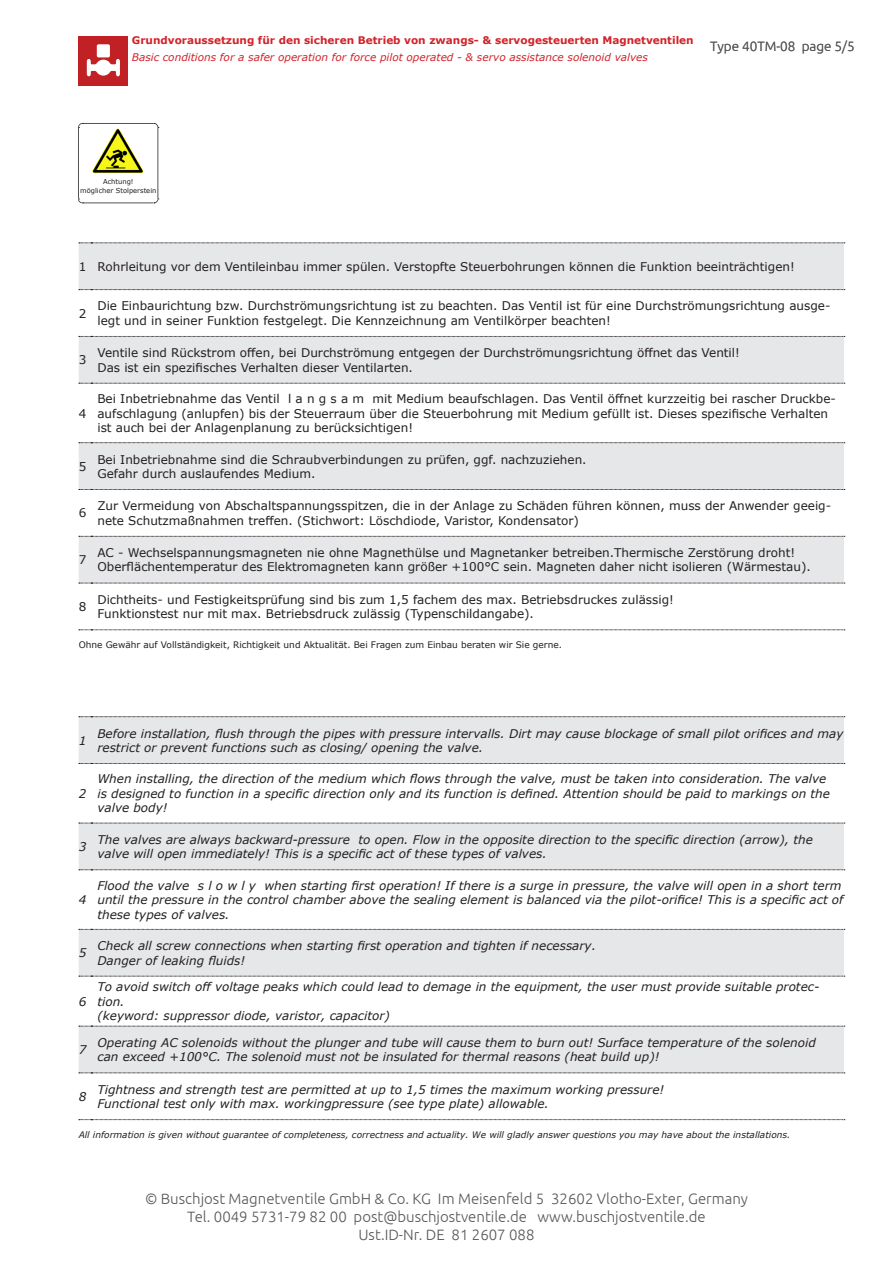
<style>
.page{position:relative;width:893px;height:1263px;background:#fff}
.page>*{position:absolute;margin:0;border:0;box-sizing:border-box;transform-origin:0 0}
.t1{font:300 15px/18px "Ubuntu";color:#57585a;text-align:center}
.t2{font:300 13.5px "Ubuntu";color:#57585a}
.t3{font:italic 12px/14.4px "Verdana";color:#231f20}
.t4{font:12px/14.4px "Verdana";color:#231f20}
.t5{font:italic 10.5px "Verdana";color:#d1232a}
.t6{font:700 10.5px "Verdana";color:#d1232a}
.t7{font:italic 9px "Verdana";color:#231f20}
.t8{font:9px "Verdana";color:#231f20}
.t9{font:6.75px/9px "Verdana";color:#231f20;text-align:center}
</style>
<div class="page">
<svg style="left:79px;top:244px;width:765px;height:339px;fill:#e6e7e9"></svg>
<svg style="left:79px;top:243px;width:766px;height:1px"></svg>
<svg style="left:79px;top:289px;width:766px;height:1px"></svg>
<svg style="left:79px;top:336px;width:766px;height:1px"></svg>
<svg style="left:79px;top:383px;width:766px;height:1px"></svg>
<svg style="left:79px;top:442px;width:766px;height:1px"></svg>
<svg style="left:79px;top:489px;width:766px;height:1px"></svg>
<svg style="left:79px;top:536px;width:766px;height:1px"></svg>
<svg style="left:79px;top:583px;width:766px;height:1px"></svg>
<svg style="left:79px;top:630px;width:766px;height:1px"></svg>
<svg style="left:79px;top:717px;width:765px;height:356px;fill:#e6e7e9"></svg>
<svg style="left:79px;top:716px;width:766px;height:1px"></svg>
<svg style="left:79px;top:763px;width:766px;height:1px"></svg>
<svg style="left:79px;top:823px;width:766px;height:1px"></svg>
<svg style="left:79px;top:869px;width:766px;height:1px"></svg>
<svg style="left:79px;top:929px;width:766px;height:1px"></svg>
<svg style="left:79px;top:976px;width:766px;height:1px"></svg>
<svg style="left:79px;top:1026px;width:766px;height:1px"></svg>
<svg style="left:79px;top:1073px;width:766px;height:1px"></svg>
<svg style="left:79px;top:1119px;width:766px;height:1px"></svg>
<svg style="left:78px;top:123px;width:81px;height:81px"></svg>
<div style="left:79px;top:36px;width:49px;height:50px;background:#c12025"></div>
<div style="left:97px;top:44px;width:13px;height:13px;background:#fff;border-radius:2px"></div>
<svg style="left:87px;top:59px;width:33px;height:17px"></svg>
<p class="t6" style="left:132px;top:33px;width:563px">Grundvoraussetzung für den sicheren Betrieb von zwangs- &amp; servogesteuerten Magnetventilen</p>
<p class="t5" style="left:132px;top:50px;width:518px">Basic conditions for a safer operation for force pilot operated - &amp; servo assistance solenoid valves</p>
<p class="t2" style="left:710px;top:38px;width:146px">Type 40TM-08 page 5/5</p>
<p class="t9" style="left:80px;top:177px;width:78px">Achtung!<br>möglicher Stolperstein</p>
<p class="t4" style="left:79px;top:259px;width:718px">1 Rohrleitung vor dem Ventileinbau immer spülen. Verstopfte Steuerbohrungen können die Funktion beeinträchtigen!</p>
<p class="t4" style="left:79px;top:306px;width:9px">2</p>
<p class="t4" style="left:97px;top:299px;width:735px">Die Einbaurichtung bzw. Durchströmungsrichtung ist zu beachten. Das Ventil ist für eine Durchströmungsrichtung ausge&shy;legt und in seiner Funktion festgelegt. Die Kennzeichnung am Ventilkörper beachten!</p>
<p class="t4" style="left:79px;top:353px;width:9px">3</p>
<p class="t4" style="left:97px;top:345px;width:644px">Ventile sind Rückstrom offen, bei Durchströmung entgegen der Durchströmungsrichtung öffnet das Ventil!<br>Das ist ein spezifisches Verhalten dieser Ventilarten.</p>
<p class="t4" style="left:79px;top:406px;width:9px">4</p>
<p class="t4" style="left:97px;top:391px;width:740px">Bei Inbetriebnahme das Ventil l a n g s a m mit Medium beaufschlagen. Das Ventil öffnet kurzzeitig bei rascher Druckbe&shy;aufschlagung (anlupfen) bis der Steuerraum über die Steuerbohrung mit Medium gefüllt ist. Dieses spezifische Verhalten ist auch bei der Anlagenplanung zu berücksichtigen!</p>
<p class="t4" style="left:79px;top:459px;width:9px">5</p>
<p class="t4" style="left:97px;top:452px;width:491px">Bei Inbetriebnahme sind die Schraubverbindungen zu prüfen, ggf. nachzuziehen.<br>Gefahr durch auslaufendes Medium.</p>
<p class="t4" style="left:79px;top:506px;width:9px">6</p>
<p class="t4" style="left:97px;top:499px;width:735px">Zur Vermeidung von Abschaltspannungsspitzen, die in der Anlage zu Schäden führen können, muss der Anwender geeig&shy;nete Schutzmaßnahmen treffen. (Stichwort: Löschdiode, Varistor, Kondensator)</p>
<p class="t4" style="left:79px;top:553px;width:9px">7</p>
<p class="t4" style="left:97px;top:545px;width:715px">AC - Wechselspannungsmagneten nie ohne Magnethülse und Magnetanker betreiben.Thermische Zerstörung droht!<br>Oberflächentemperatur des Elektromagneten kann größer +100°C sein. Magneten daher nicht isolieren (Wärmestau).</p>
<p class="t4" style="left:79px;top:599px;width:9px">8</p>
<p class="t4" style="left:97px;top:592px;width:578px">Dichtheits- und Festigkeitsprüfung sind bis zum 1,5 fachem des max. Betriebsdruckes zulässig!<br>Funktionstest nur mit max. Betriebsdruck zulässig (Typenschildangabe).</p>
<p class="t8" style="left:79px;top:639px;width:485px">Ohne Gewähr auf Vollständigkeit, Richtigkeit und Aktualität. Bei Fragen zum Einbau beraten wir Sie gerne.</p>
<p class="t3" style="left:79px;top:733px;width:9px">1</p>
<p class="t3" style="left:97px;top:726px;width:747px">Before installation, flush through the pipes with pressure intervalls. Dirt may cause blockage of small pilot orifices and may restrict or prevent functions such as closing/ opening the valve.</p>
<p class="t3" style="left:79px;top:786px;width:9px">2</p>
<p class="t3" style="left:97px;top:772px;width:734px">When installing, the direction of the medium which flows through the valve, must be taken into consideration. The valve is designed to function in a specific direction only and its function is defined. Attention should be paid to markings on the valve body!</p>
<p class="t3" style="left:79px;top:839px;width:9px">3</p>
<p class="t3" style="left:97px;top:832px;width:717px">The valves are always backward-pressure to open. Flow in the opposite direction to the specific direction (arrow), the valve will open immediately! This is a specific act of these types of valves.</p>
<p class="t3" style="left:79px;top:892px;width:9px">4</p>
<p class="t3" style="left:97px;top:878px;width:747px">Flood the valve s l o w l y when starting first operation! If there is a surge in pressure, the valve will open in a short term until the pressure in the control chamber above the sealing element is balanced via the pilot-orifice! This is a specific act of these types of valves.</p>
<p class="t3" style="left:79px;top:946px;width:9px">5</p>
<p class="t3" style="left:97px;top:938px;width:500px">Check all screw connections when starting first operation and tighten if necessary.<br>Danger of leaking fluids!</p>
<p class="t3" style="left:79px;top:994px;width:9px">6</p>
<p class="t3" style="left:97px;top:979px;width:724px">To avoid switch off voltage peaks which could lead to demage in the equipment, the user must provide suitable protec&shy;tion.<br>(keyword: suppressor diode, varistor, capacitor)</p>
<p class="t3" style="left:79px;top:1042px;width:9px">7</p>
<p class="t3" style="left:97px;top:1035px;width:720px">Operating AC solenoids without the plunger and tube will cause them to burn out! Surface temperature of the solenoid can exceed +100°C. The solenoid must not be insulated for thermal reasons (heat build up)!</p>
<p class="t3" style="left:79px;top:1089px;width:9px">8</p>
<p class="t3" style="left:97px;top:1082px;width:568px">Tightness and strength test are permitted at up to 1,5 times the maximum working pressure!<br>Functional test only with max. workingpressure (see type plate) allowable.</p>
<p class="t7" style="left:79px;top:1128px;width:713px">All information is given without guarantee of completeness, correctness and actuality. We will gladly answer questions you may have about the installations.</p>
<p class="t1" style="left:145px;top:1189px;width:604px">© Buschjost Magnetventile GmbH &amp; Co. KG Im Meisenfeld 5 32602 Vlotho-Exter, Germany<br>Tel. 0049 5731-79 82 00 post@buschjostventile.de www.buschjostventile.de<br>Ust.ID-Nr. DE 81 2607 088</p>
</div>
